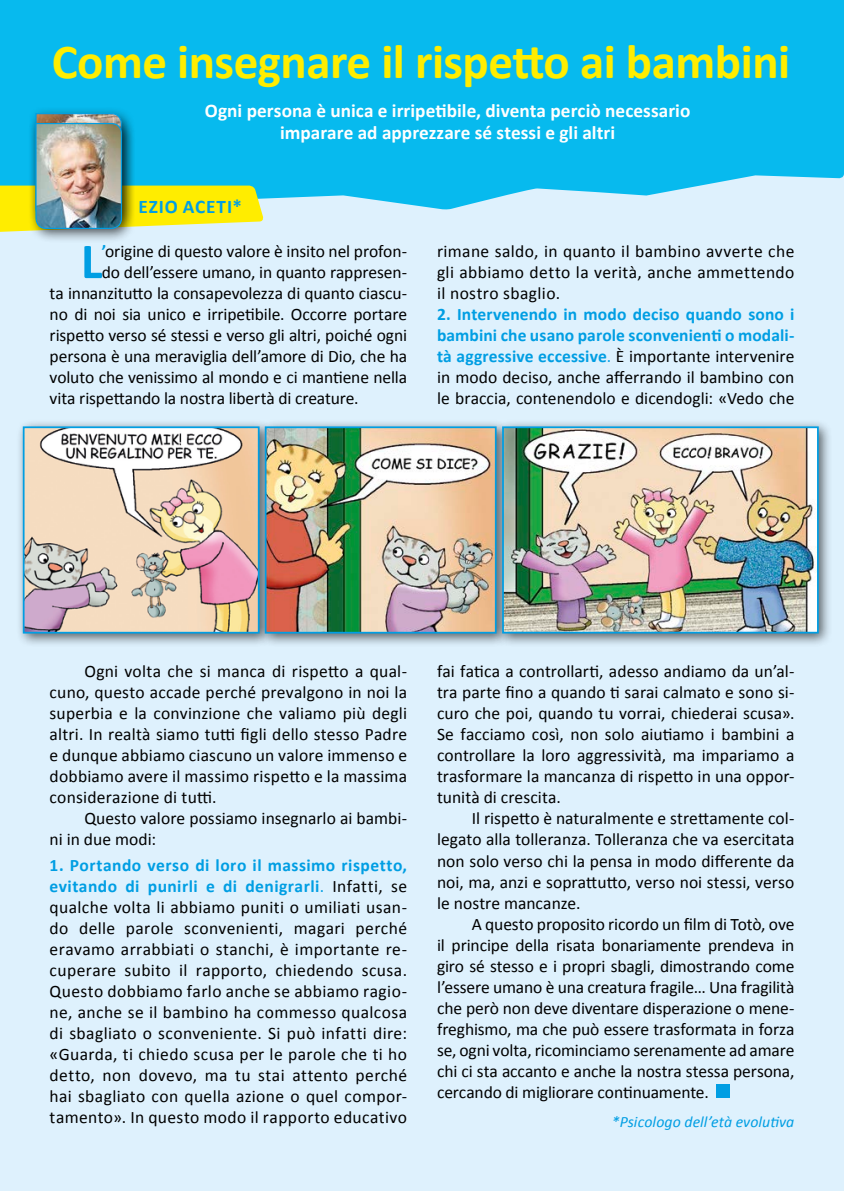
<style>
.page{position:relative;width:844px;height:1191px;background:#fff}
.page>*{position:absolute;margin:0;border:0;box-sizing:border-box;transform-origin:0 0}
.t1{font:700 50.57px "Calibri";color:#009ee3}
.t2{font:700 49px "Calibri";letter-spacing:-.01em;color:#ffed00}
.t3{font:700 19.25px/22.8px "Calibri";color:#fff;text-align:center}
.t4{font:700 19.25px "Calibri";letter-spacing:.045em;color:#009ee3}
.t5{font:17.5px/21px "Calibri";color:#000;text-align:justify}
.t6{font:italic 15.75px "Calibri";letter-spacing:.005em;color:#009ee3}
.s1{font-weight:700;color:#009ee3}
.s2{color:#009ee3}
</style>
<div class="page">
<div style="left:0;top:0;width:843px;height:1191px;background:#def1fd"></div>
<svg style="left:0;top:0;width:843px;height:210px;background:#16bdef"></svg>
<div style="left:28px;top:106px;width:108px;height:127px;background:#000;opacity:.5"></div>
<div style="left:716px;top:1084px;width:13px;height:13px;background:#009ee3"></div>
<svg style="left:843px;top:0;width:1px;height:189px"></svg>
<div style="left:28px;top:116px;width:108px;height:127px;background:#000;opacity:.6"></div>
<img style="left:0;top:112px;width:264px;height:121px">
<div style="left:16px;top:419px;width:257px;height:228px;background:#000;opacity:.6"></div>
<img style="left:26px;top:429px;width:230px;height:201px">
<div style="left:23px;top:426px;width:236px;height:207px;border:2px solid #009ee3"></div>
<div style="left:258px;top:419px;width:252px;height:228px;background:#000;opacity:.6"></div>
<img style="left:268px;top:429px;width:225px;height:201px">
<div style="left:265px;top:426px;width:231px;height:207px;border:2px solid #009ee3"></div>
<div style="left:495px;top:419px;width:337px;height:228px;background:#000;opacity:.6"></div>
<img style="left:505px;top:429px;width:310px;height:201px">
<div style="left:502px;top:426px;width:316px;height:207px;border:2px solid #009ee3"></div>
<h2 class="t2" style="left:52px;top:31px;width:739px">Come insegnare il rispetto ai bambini</h2>
<p class="t3" style="left:205px;top:99px;width:487px">Ogni persona è unica e irripetibile, diventa perciò necessario imparare ad apprezzare sé stessi e gli altri</p>
<p class="t4" style="left:138px;top:194px;width:105px">Ezio aceti*</p>
<h1 class="t1" style="left:81px;top:229px;width:19px">L</h1>
<p class="t5" style="left:102px;top:241px;width:307px"><span class="s1">’</span>origine di questo valore è insito nel profon-</p>
<p class="t5" style="left:102px;top:262px;width:307px">do dell’essere umano, in quanto rappresen-</p>
<p class="t5" style="left:50px;top:283px;width:359px">ta innanzitutto la consapevolezza di quanto ciascu-</p>
<p class="t5" style="left:50px;top:304px;width:359px">no di noi sia unico e irripetibile. Occorre portare</p>
<p class="t5" style="left:50px;top:325px;width:359px">rispetto verso sé stessi e verso gli altri, poiché ogni</p>
<p class="t5" style="left:50px;top:346px;width:359px">persona è una meraviglia dell’amore di Dio, che ha</p>
<p class="t5" style="left:50px;top:367px;width:359px">voluto che venissimo al mondo e ci mantiene nella</p>
<p class="t5" style="left:50px;top:388px;width:310px">vita rispettando la nostra libertà di creature.</p>
<p class="t5" style="left:437px;top:241px;width:359px">rimane saldo, in quanto il bambino avverte che gli abbiamo detto la verità, anche ammettendo il nostro sbaglio.</p>
<p class="t5" style="left:437px;top:304px;width:359px"><span class="s1">2. Intervenendo in modo deciso quando sono i bambini che usano parole sconvenienti o modali&shy;tà aggressive eccessive</span><span class="s2">.</span> È importante intervenire in modo deciso, anche afferrando il bambino con le braccia, contenendolo e dicendogli: «Vedo che</p>
<p class="t5" style="left:50px;top:661px;width:359px;text-indent:35px">Ogni volta che si manca di rispetto a qual&shy;cuno, questo accade perché prevalgono in noi la superbia e la convinzione che valiamo più degli altri. In realtà siamo tutti figli dello stesso Padre e dunque abbiamo ciascuno un valore immenso e dobbiamo avere il massimo rispetto e la massima considerazione di tutti.</p>
<p class="t5" style="left:50px;top:808px;width:359px;text-indent:35px">Questo valore possiamo insegnarlo ai bambi&shy;ni in due modi:</p>
<p class="t5" style="left:50px;top:855px;width:359px"><span class="s1">1. Portando verso di loro il massimo rispetto, evitando di punirli e di denigrarli</span><span class="s2">.</span> Infatti, se qualche volta li abbiamo puniti o umiliati usan&shy;do delle parole sconvenienti, magari perché eravamo arrabbiati o stanchi, è importante re&shy;cuperare subito il rapporto, chiedendo scusa.<br>Questo dobbiamo farlo anche se abbiamo ragio&shy;ne, anche se il bambino ha commesso qualcosa di sbagliato o sconveniente. Si può infatti dire: «Guarda, ti chiedo scusa per le parole che ti ho detto, non dovevo, ma tu stai attento perché hai sbagliato con quella azione o quel compor&shy;tamento». In questo modo il rapporto educativo</p>
<p class="t5" style="left:437px;top:661px;width:359px">fai fatica a controllarti, adesso andiamo da un’al&shy;tra parte fino a quando ti sarai calmato e sono si&shy;curo che poi, quando tu vorrai, chiederai scusa».<br>Se facciamo così, non solo aiutiamo i bambini a controllare la loro aggressività, ma impariamo a trasformare la mancanza di rispetto in una oppor&shy;tunità di crescita.</p>
<p class="t5" style="left:437px;top:808px;width:359px;text-indent:35px">Il rispetto è naturalmente e strettamente col&shy;legato alla tolleranza. Tolleranza che va esercitata non solo verso chi la pensa in modo differente da noi, ma, anzi e soprattutto, verso noi stessi, verso le nostre mancanze.</p>
<p class="t5" style="left:437px;top:913px;width:359px;text-indent:35px">A questo proposito ricordo un film di Totò, ove il principe della risata bonariamente prendeva in giro sé stesso e i propri sbagli, dimostrando come l’essere umano è una creatura fragile… Una fragilità che però non deve diventare disperazione o mene&shy;freghismo, ma che può essere trasformata in forza se, ogni volta, ricominciamo serenamente ad amare chi ci sta accanto e anche la nostra stessa persona, cercando di migliorare continuamente.</p>
<p class="t6" style="left:611px;top:1111px;width:184px">*Psicologo dell’età evolutiva</p>
</div>
